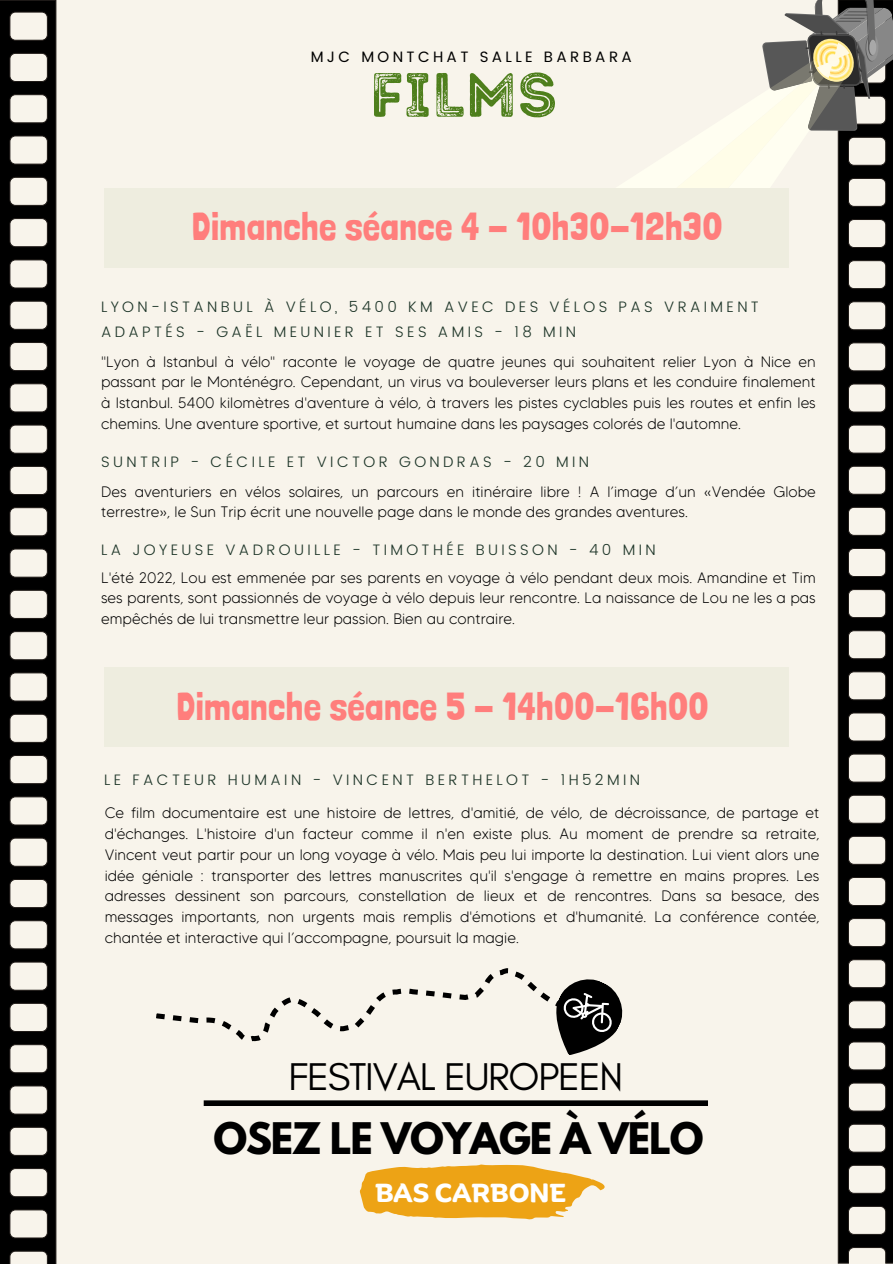
<style>
.page{position:relative;width:893px;height:1264px;background:#fff}
.page>*{position:absolute;margin:0;border:0;box-sizing:border-box;transform-origin:0 0}
.t1{font:62.4px "Intro Rust G Base 2 Line";color:#4e7f1c}
.t2{font:39.45px "Glacial Indifference";letter-spacing:-.03em;color:#000}
.t3{font:39px "Londrina Solid";letter-spacing:.01em;color:#ff7e7c}
.t4{font:700 38.55px "League Spartan";letter-spacing:-.03em;color:#000}
.t5{font:700 25.35px "Binate Display";color:#fff}
.t6{font:300 15.15px/20.9px "MADE Tommy Soft";color:#000;text-align:justify}
.t7{font:300 15.15px/25.5px "Poppins";letter-spacing:.225em;color:#1c3427}
.t8{font:15px "Poppins";letter-spacing:.225em;color:#000}
</style>
<div class="page">
<div style="left:0;top:0;width:892px;height:1263px;background:#f8f4eb"></div>
<svg style="left:837px;top:270px;width:55px;height:993px"></svg>
<svg style="left:0;top:0;width:56px;height:1263px"></svg>
<svg style="left:588px;top:0;width:304px;height:270px"></svg>
<div style="left:104px;top:188px;width:685px;height:79px;background:#eeeddf"></div>
<div style="left:104px;top:668px;width:685px;height:79px;background:#eeeddf"></div>
<div style="left:204px;top:1100px;width:504px;height:5px;background:#000"></div>
<svg style="left:156px;top:968px;width:465px;height:224px"></svg>
<svg style="left:539px;top:968px;width:84px;height:100px"></svg>
<svg style="left:360px;top:1164px;width:245px;height:55px"></svg>
<p class="t8" style="left:311px;top:48px;width:323px">MJC MONTCHAT SALLE BARBARA</p>
<h1 class="t1" style="left:369px;top:57px;width:189px">FILMS</h1>
<h3 class="t3" style="left:192px;top:203px;width:532px">Dimanche séance 4 - 10h30-12h30</h3>
<p class="t7" style="left:101px;top:293px;width:659px">LYON-ISTANBUL À VÉLO, 5400 KM AVEC DES VÉLOS PAS VRAIMENT<br>ADAPTÉS - GAËL MEUNIER ET SES AMIS - 18 MIN</p>
<p class="t6" style="left:101px;top:351px;width:716px">"Lyon à Istanbul à vélo" raconte le voyage de quatre jeunes qui souhaitent relier Lyon à Nice en passant par le Monténégro. Cependant, un virus va bouleverser leurs plans et les conduire finalement à Istanbul. 5400 kilomètres d'aventure à vélo, à travers les pistes cyclables puis les routes et enfin les chemins. Une aventure sportive, et surtout humaine dans les paysages colorés de l'automne.</p>
<p class="t7" style="left:101px;top:449px;width:489px">SUNTRIP - CÉCILE ET VICTOR GONDRAS - 20 MIN</p>
<p class="t6" style="left:101px;top:480px;width:716px">Des aventuriers en vélos solaires, un parcours en itinéraire libre ! A l’image d’un «Vendée Globe terrestre», le Sun Trip écrit une nouvelle page dans le monde des grandes aventures.</p>
<p class="t7" style="left:101px;top:537px;width:556px">LA JOYEUSE VADROUILLE - TIMOTHÉE BUISSON - 40 MIN</p>
<p class="t6" style="left:101px;top:567px;width:716px">L'été 2022, Lou est emmenée par ses parents en voyage à vélo pendant deux mois. Amandine et Tim ses parents, sont passionnés de voyage à vélo depuis leur rencontre. La naissance de Lou ne les a pas empêchés de lui transmettre leur passion. Bien au contraire.</p>
<h3 class="t3" style="left:177px;top:683px;width:533px">Dimanche séance 5 - 14h00-16h00</h3>
<p class="t7" style="left:104px;top:766px;width:537px">LE FACTEUR HUMAIN - VINCENT BERTHELOT - 1H52MIN</p>
<p class="t6" style="left:105px;top:802px;width:716px">Ce film documentaire est une histoire de lettres, d'amitié, de vélo, de décroissance, de partage et d'échanges. L'histoire d'un facteur comme il n'en existe plus. Au moment de prendre sa retraite, Vincent veut partir pour un long voyage à vélo. Mais peu lui importe la destination. Lui vient alors une idée géniale : transporter des lettres manuscrites qu'il s'engage à remettre en mains propres. Les adresses dessinent son parcours, constellation de lieux et de rencontres. Dans sa besace, des messages importants, non urgents mais remplis d'émotions et d'humanité. La conférence contée, chantée et interactive qui l’accompagne, poursuit la magie.</p>
<h2 class="t2" style="left:288px;top:1052px;width:336px">FESTIVAL EUROPEEN</h2>
<h3 class="t4" style="left:213px;top:1119px;width:491px">OSEZ LE VOYAGE À VÉLO</h3>
<h3 class="t5" style="left:375px;top:1168px;width:192px">BAS CARBONE</h3>
</div>
